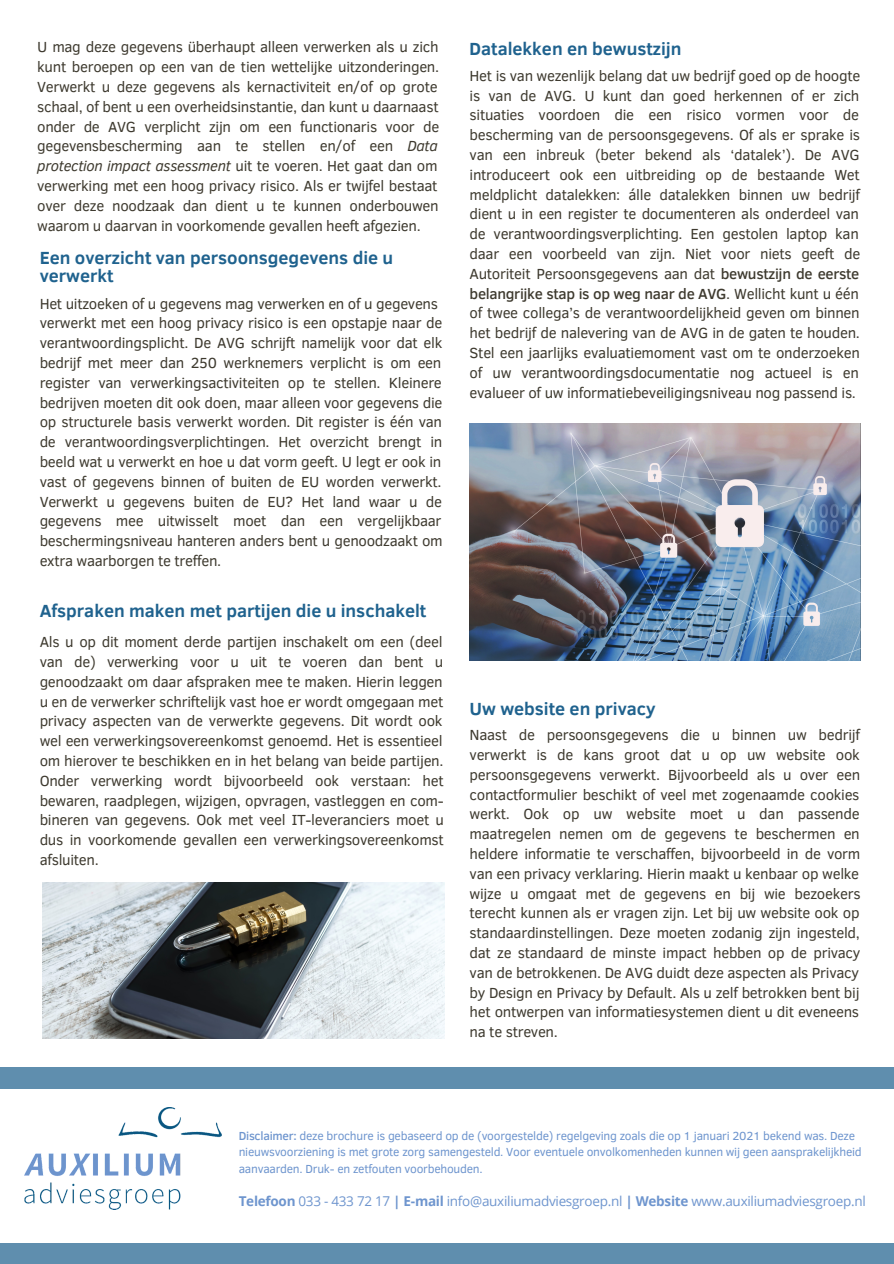
<style>
.page{position:relative;width:894px;height:1264px;background:#fff}
.page>*{position:absolute;margin:0;border:0;box-sizing:border-box;transform-origin:0 0}
.t1{font:700 18px/18px "Clear Sans";color:#1f628e}
.t2{font:15px/19.8px "Clear Sans";letter-spacing:-.02em;color:#3e3a2f;text-align:justify}
.t3{font:13.5px "Open Sans";letter-spacing:-.02em;color:#6e95ce}
.t4{font:12px/16.2px "Clear Sans";letter-spacing:-.02em;color:#6e95ce}
.s1{font-style:italic}
.s2{font-weight:500}
.s3{font-weight:700}
</style>
<div class="page">
<div style="left:0;top:1067px;width:893px;height:196px;background:#5f8eae"></div>
<div style="left:0;top:1089px;width:893px;height:153px;background:#fff"></div>
<img style="left:24px;top:1107px;width:197px;height:102px">
<img style="left:469px;top:423px;width:391px;height:237px">
<img style="left:42px;top:882px;width:402px;height:156px">
<p class="t2" style="left:37px;top:37px;width:403px">U mag deze gegevens überhaupt alleen verwerken als u zich kunt beroepen op een van de tien wettelijke uitzonderingen.<br>Verwerkt u deze gegevens als kernactiviteit en/of op grote schaal, of bent u een overheidsinstantie, dan kunt u daarnaast onder de AVG verplicht zijn om een functionaris voor de gegevensbescherming aan te stellen en/of een <span class="s1">Data protection impact assessment</span> uit te voeren. Het gaat dan om verwerking met een hoog privacy risico. Als er twijfel bestaat over deze noodzaak dan dient u te kunnen onderbouwen waarom u daarvan in voorkomende gevallen heeft afgezien.</p>
<p class="t1" style="left:40px;top:248px;width:355px">Een overzicht van persoonsgegevens die u verwerkt</p>
<p class="t2" style="left:40px;top:292px;width:400px">Het uitzoeken of u gegevens mag verwerken en of u gegevens</p>
<p class="t2" style="left:40px;top:312px;width:404px">verwerkt met een hoog privacy risico is een opstapje naar de verantwoordingsplicht. De AVG schrijft namelijk voor dat elk bedrijf met meer dan 250 werknemers verplicht is om een register van verwerkingsactiviteiten op te stellen. Kleinere bedrijven moeten dit ook doen, maar alleen voor gegevens die op structurele basis verwerkt worden. Dit register is één van de verantwoordingsverplichtingen. Het overzicht brengt in beeld wat u verwerkt en hoe u dat vorm geeft. U legt er ook in vast of gegevens binnen of buiten de EU worden verwerkt.<br>Verwerkt u gegevens buiten de EU? Het land waar u de gegevens mee uitwisselt moet dan een vergelijkbaar beschermingsniveau hanteren anders bent u genoodzaakt om extra waarborgen te treffen.</p>
<p class="t1" style="left:40px;top:600px;width:388px">Afspraken maken met partijen die u inschakelt</p>
<p class="t2" style="left:40px;top:631px;width:406px">Als u op dit moment derde partijen inschakelt om een (deel van de) verwerking voor u uit te voeren dan bent u genoodzaakt om daar afspraken mee te maken. Hierin leggen u en de verwerker schriftelijk vast hoe er wordt omgegaan met privacy aspecten van de verwerkte gegevens. Dit wordt ook wel een verwerkingsovereenkomst genoemd. Het is essentieel om hierover te beschikken en in het belang van beide partijen.<br>Onder verwerking wordt bijvoorbeeld ook verstaan: het bewaren, raadplegen, wijzigen, opvragen, vastleggen en com&shy;bineren van gegevens. Ook met veel IT-leveranciers moet u dus in voorkomende gevallen een verwerkingsovereenkomst afsluiten.</p>
<p class="t1" style="left:469px;top:39px;width:213px">Datalekken en bewustzijn</p>
<p class="t2" style="left:469px;top:65px;width:392px">Het is van wezenlijk belang dat uw bedrijf goed op de hoogte is van de AVG. U kunt dan goed herkennen of er zich situaties voordoen die een risico vormen voor de bescherming van de persoonsgegevens. Of als er sprake is van een inbreuk (beter bekend als ‘datalek’). De AVG introduceert ook een uitbreiding op de bestaande Wet meldplicht datalekken: álle datalekken binnen uw bedrijf dient u in een register te documenteren als onderdeel van de verantwoordingsverplichting. Een gestolen laptop kan daar een voorbeeld van zijn. Niet voor niets geeft de Autoriteit Persoonsgegevens aan dat <span class="s2">bewustzijn de eerste belangrijke stap is op weg naar de AVG</span>. Wellicht kunt u één of twee collega’s de verantwoordelijkheid geven om binnen het bedrijf de nalevering van de AVG in de gaten te houden.<br>Stel een jaarlijks evaluatiemoment vast om te onderzoeken of uw verantwoordingsdocumentatie nog actueel is en evalueer of uw informatiebeveiligingsniveau nog passend is.</p>
<p class="t1" style="left:469px;top:699px;width:187px">Uw website en privacy</p>
<p class="t2" style="left:469px;top:724px;width:392px">Naast de persoonsgegevens die u binnen uw bedrijf verwerkt is de kans groot dat u op uw website ook persoonsgegevens verwerkt. Bijvoorbeeld als u over een contactformulier beschikt of veel met zogenaamde cookies werkt. Ook op uw website moet u dan passende maatregelen nemen om de gegevens te beschermen en heldere informatie te verschaffen, bijvoorbeeld in de vorm van een privacy verklaring. Hierin maakt u kenbaar op welke wijze u omgaat met de gegevens en bij wie bezoekers terecht kunnen als er vragen zijn. Let bij uw website ook op standaardinstellingen. Deze moeten zodanig zijn ingesteld, dat ze standaard de minste impact hebben op de privacy van de betrokkenen. De AVG duidt deze aspecten als Privacy by Design en Privacy by Default. Als u zelf betrokken bent bij het ontwerpen van informatiesystemen dient u dit eveneens na te streven.</p>
<p class="t4" style="left:239px;top:1127px;width:617px"><span class="s2">Disclaimer:</span> deze brochure is gebaseerd op de (voorgestelde) regelgeving zoals die op 1 januari 2021 bekend was. Deze</p>
<p class="t4" style="left:239px;top:1143px;width:624px">nieuwsvoorziening is met grote zorg samengesteld. Voor eventuele onvolkomenheden kunnen wij geen aansprakelijkheid aanvaarden. Druk- en zetfouten voorbehouden.</p>
<p class="t3" style="left:239px;top:1191px;width:628px"><span class="s3">Telefoon</span> 033 - 433 72 17 <span class="s3">| E-mail</span> info@auxiliumadviesgroep.nl <span class="s3">| Website</span> www.auxiliumadviesgroep.nl</p>
</div>
